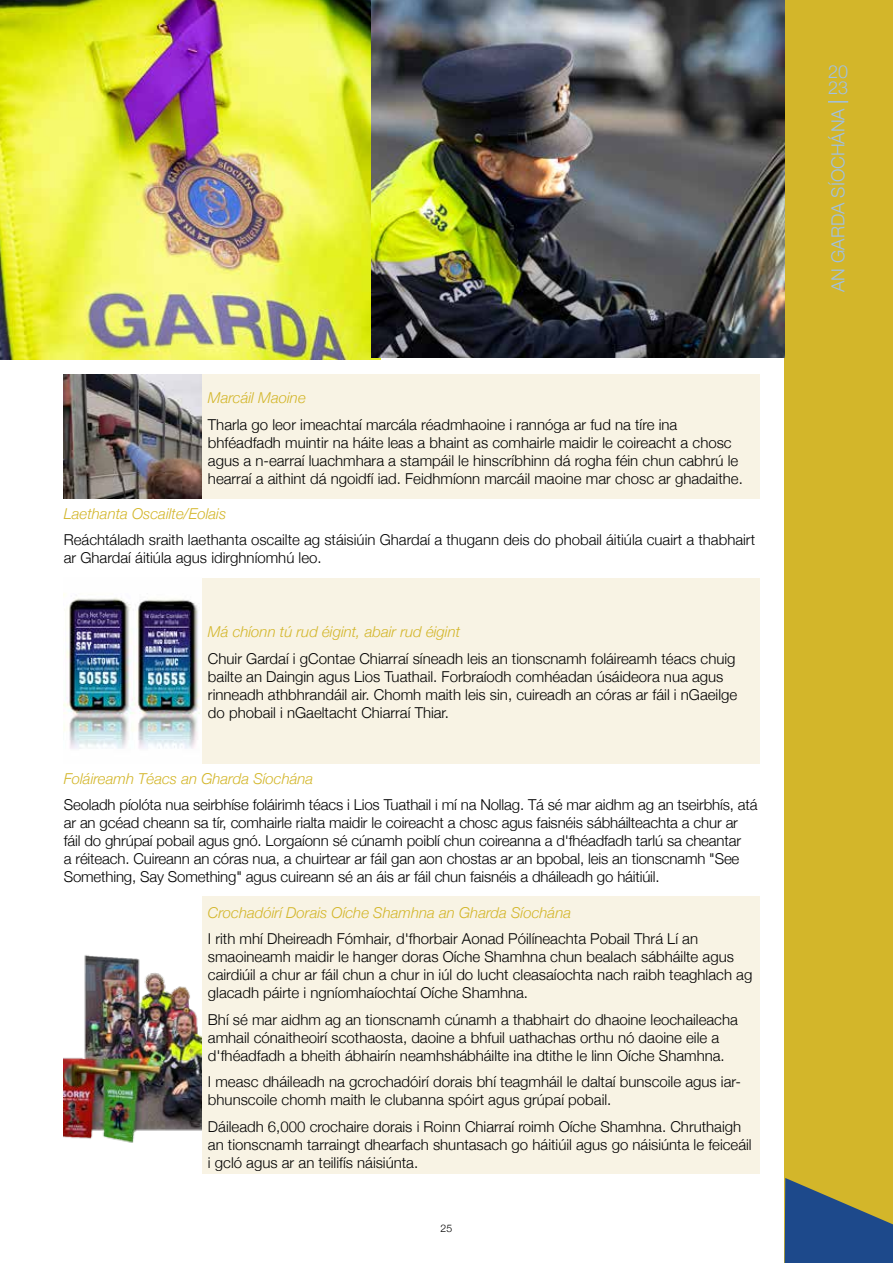
<style>
.page{position:relative;width:893px;height:1263px;background:#fff}
.page>*{position:absolute;margin:0;border:0;box-sizing:border-box;transform-origin:0 0}
.t1{font:300 18px/16px "Helvetica Neue";color:#a1c1e6}
.t2{font:300 15px/18px "Helvetica Neue";color:#000}
.t3{font:italic 300 15px "Helvetica Neue";color:#d3b62a}
.t4{font:300 10.5px "Helvetica Neue";color:#000}
</style>
<div class="page">
<div style="left:784px;top:0;width:109px;height:1263px;background:#d3b62a"></div>
<svg style="left:785px;top:1178px;width:108px;height:85px"></svg>
<hr style="left:828px;top:101px;width:20px;height:2px;background:#a1c1e6">
<div style="left:202px;top:374px;width:558px;height:124px;background:#f8f3e4"></div>
<img style="left:64px;top:374px;width:138px;height:124px">
<div style="left:202px;top:578px;width:558px;height:185px;background:#f8f3e4"></div>
<img style="left:64px;top:594px;width:136px;height:155px">
<div style="left:202px;top:897px;width:558px;height:277px;background:#f8f3e4"></div>
<img style="left:64px;top:955px;width:138px;height:188px">
<img style="left:0;top:0;width:380px;height:359px">
<img style="left:372px;top:0;width:412px;height:357px">
<p class="t3" style="left:208px;top:386px;width:99px">Marcáil Maoine</p>
<p class="t2" style="left:208px;top:414px;width:536px">Tharla go leor imeachtaí marcála réadmhaoine i rannóga ar fud na tíre ina bhféadfadh muintir na háite leas a bhaint as comhairle maidir le coireacht a chosc agus a n-earraí luachmhara a stampáil le hinscríbhinn dá rogha féin chun cabhrú le hearraí a aithint dá ngoidfí iad. Feidhmíonn marcáil maoine mar chosc ar ghadaithe.</p>
<p class="t3" style="left:64px;top:501px;width:164px">Laethanta Oscailte/Eolais</p>
<p class="t2" style="left:64px;top:530px;width:693px">Reáchtáladh sraith laethanta oscailte ag stáisiúin Ghardaí a thugann deis do phobail áitiúla cuairt a thabhairt ar Ghardaí áitiúla agus idirghníomhú leo.</p>
<p class="t3" style="left:208px;top:620px;width:254px">Má chíonn tú rud éigint, abair rud éigint</p>
<p class="t2" style="left:208px;top:648px;width:531px">Chuir Gardaí i gContae Chiarraí síneadh leis an tionscnamh foláireamh téacs chuig bailte an Daingin agus Lios Tuathail. Forbraíodh comhéadan úsáideora nua agus rinneadh athbhrandáil air. Chomh maith leis sin, cuireadh an córas ar fáil i nGaeilge do phobail i nGaeltacht Chiarraí Thiar.</p>
<p class="t3" style="left:64px;top:766px;width:251px">Foláireamh Téacs an Gharda Síochána</p>
<p class="t2" style="left:64px;top:795px;width:695px">Seoladh píolóta nua seirbhíse foláirimh téacs i Lios Tuathail i mí na Nollag. Tá sé mar aidhm ag an tseirbhís, atá ar an gcéad cheann sa tír, comhairle rialta maidir le coireacht a chosc agus faisnéis sábháilteachta a chur ar fáil do ghrúpaí pobail agus gnó. Lorgaíonn sé cúnamh poiblí chun coireanna a d'fhéadfadh tarlú sa cheantar<br>a réiteach. Cuireann an córas nua, a chuirtear ar fáil gan aon chostas ar an bpobal, leis an tionscnamh "See Something, Say Something" agus cuireann sé an áis ar fáil chun faisnéis a dháileadh go háitiúil.</p>
<p class="t3" style="left:208px;top:900px;width:365px">Crochadóirí Dorais Oíche Shamhna an Gharda Síochána</p>
<p class="t2" style="left:208px;top:928px;width:546px">I rith mhí Dheireadh Fómhair, d'fhorbair Aonad Póilíneachta Pobail Thrá Lí an smaoineamh maidir le hanger doras Oíche Shamhna chun bealach sábháilte agus cairdiúil a chur ar fáil chun a chur in iúl do lucht cleasaíochta nach raibh teaghlach ag glacadh páirte i ngníomhaíochtaí Oíche Shamhna.</p>
<p class="t2" style="left:208px;top:1009px;width:531px">Bhí sé mar aidhm ag an tionscnamh cúnamh a thabhairt do dhaoine leochaileacha amhail cónaitheoirí scothaosta, daoine a bhfuil uathachas orthu nó daoine eile a d'fhéadfadh a bheith ábhairín neamhshábháilte ina dtithe le linn Oíche Shamhna.</p>
<p class="t2" style="left:208px;top:1071px;width:534px">I measc dháileadh na gcrochadóirí dorais bhí teagmháil le daltaí bunscoile agus iar&shy;bhunscoile chomh maith le clubanna spóirt agus grúpaí pobail.</p>
<p class="t2" style="left:208px;top:1116px;width:545px">Dáileadh 6,000 crochaire dorais i Roinn Chiarraí roimh Oíche Shamhna. Chruthaigh an tionscnamh tarraingt dhearfach shuntasach go háitiúil agus go náisiúnta le feiceáil i gcló agus ar an teilifís náisiúnta.</p>
<p class="t4" style="left:441px;top:1219px;width:13px">25</p>
<p class="t1" style="left:828px;top:62px;width:22px">20<br>23</p>
<p class="t1" style="left:829px;top:292px;width:185px;rotate:-90deg">AN GARDA SÍOCHÁNA</p>
</div>
